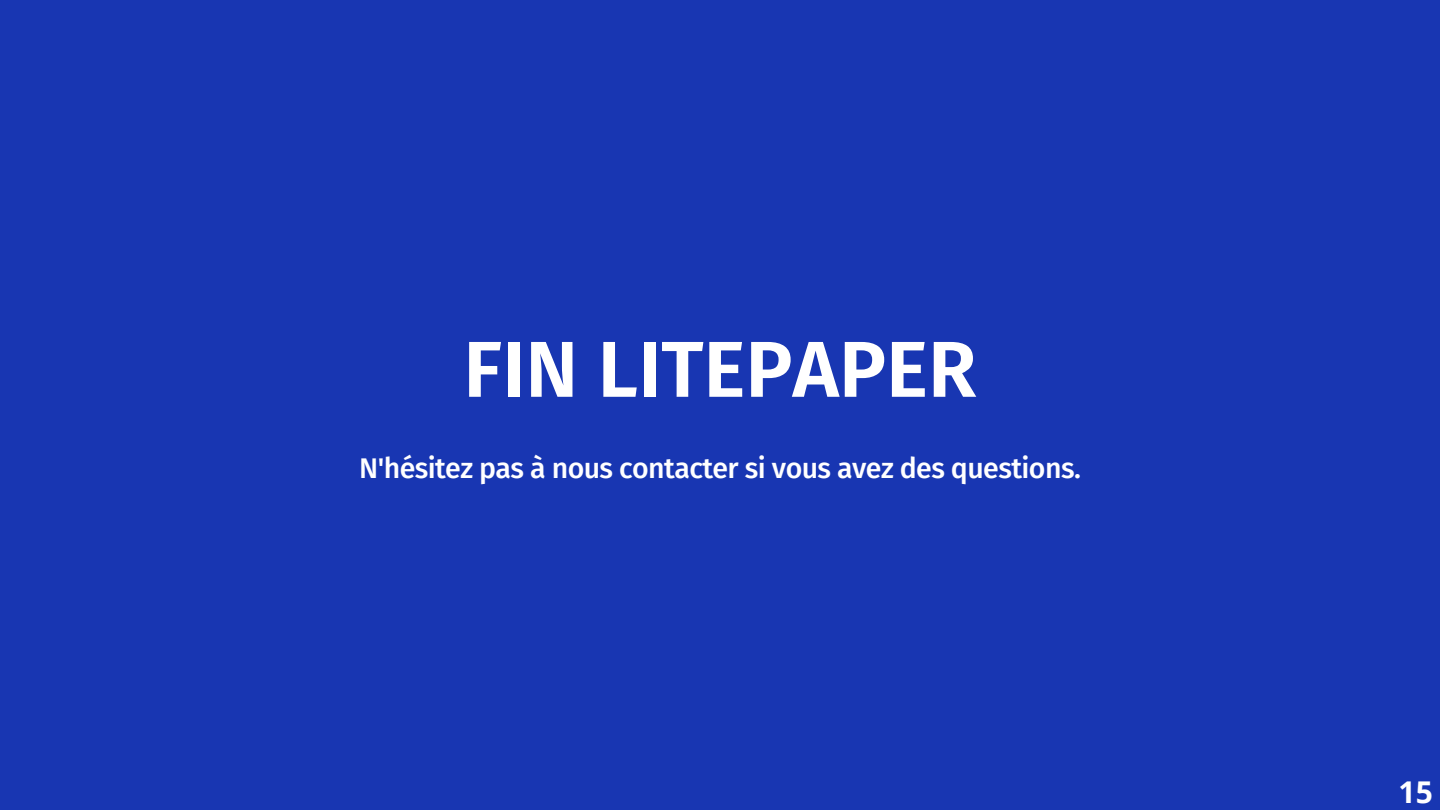
<style>
.page{position:relative;width:1440px;height:810px;background:#1836b2}
.page>*{position:absolute;margin:0;border:0;box-sizing:border-box;transform-origin:0 0}
.t1{font:600 79.2px "Fira Sans";color:#fff}
.t2{font:700 30px "Open Sans";color:#fff}
.t3{font:500 28.5px "Fira Sans";letter-spacing:-.02em;color:#fff}
</style>
<div class="page">
<h1 class="t1" style="left:463px;top:323px;width:515px">FIN LITEPAPER</h1>
<p class="t3" style="left:359px;top:452px;width:723px">N'hésitez pas à nous contacter si vous avez des questions.</p>
<p class="t2" style="left:1399px;top:771px;width:36px">15</p>
</div>
